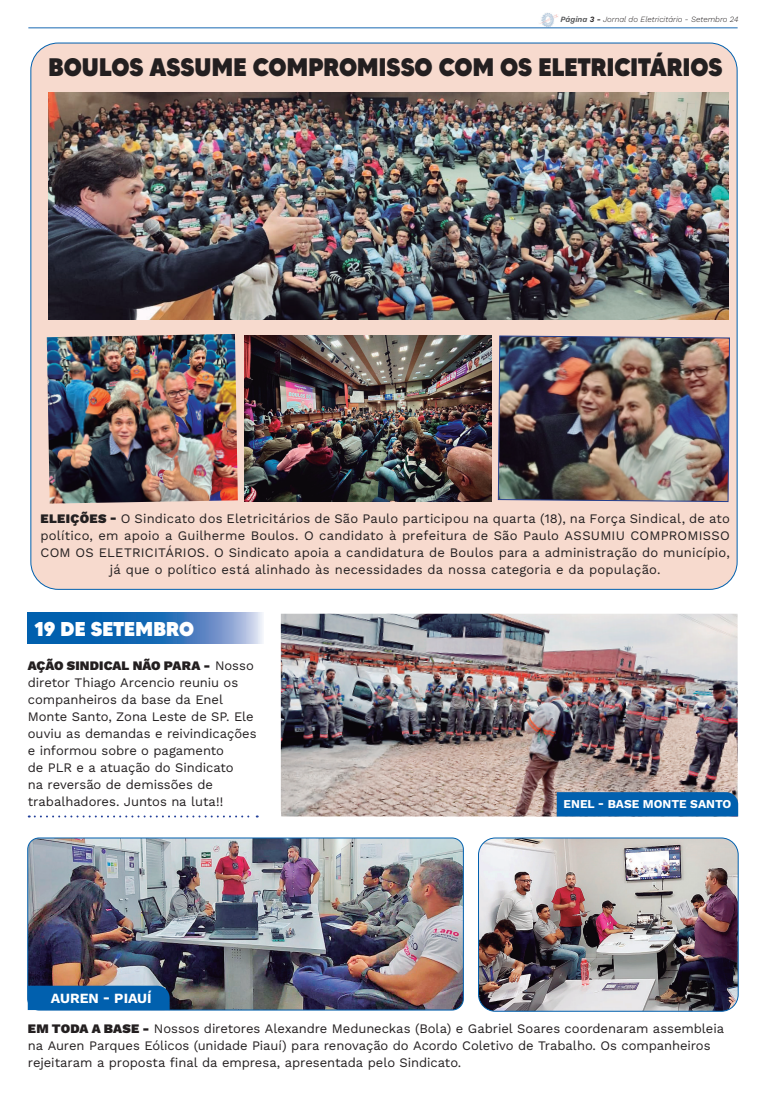
<style>
.page{position:relative;width:766px;height:1106px;background:#fff}
.page>*{position:absolute;margin:0;border:0;box-sizing:border-box;transform-origin:0 0}
.t1{font:900 25.3px "MADETOMMY";color:#231f20;scale:.91 1}
.t2{font:900 20px "MADETOMMY";letter-spacing:.005em;color:#fff;scale:.95 1}
.t3{font:700 14px "Work Sans";color:#fff}
.t4{font:13px/17px "Work Sans";color:#231f20}
.t5{font:700 12px "Work Sans";color:#fff}
.t6{font:italic 300 8px "Work Sans";color:#231f20}
.s1{font-weight:600;color:#57585a}
.s2{font-weight:600}
.s3{font-weight:900}
</style>
<div class="page">
<img style="left:539px;top:13px;width:19px;height:14px">
<hr style="left:28px;top:27px;width:709px;height:1px;background:#1868b3">
<img style="left:281px;top:613px;width:456px;height:203px">
<div style="left:31px;top:43px;width:706px;height:546px;background:#f7dace;border-radius:27px"></div>
<img style="left:497px;top:335px;width:233px;height:167px">
<svg style="left:28px;top:613px;width:235px;height:31px;background:#3579bc"></svg>
<div style="left:556px;top:792px;width:182px;height:24px;background:#0160ae"></div>
<svg style="left:29px;top:815px;width:229px;height:2px"></svg>
<img style="left:48px;top:92px;width:679px;height:227px">
<img style="left:47px;top:334px;width:191px;height:169px">
<img style="left:245px;top:335px;width:246px;height:167px">
<img style="left:29px;top:838px;width:434px;height:172px">
<div style="left:27px;top:837px;width:436px;height:173px;border:1px solid #0160ae;border-radius:11px"></div>
<div style="left:28px;top:985px;width:141px;height:25px;background:#0160ae"></div>
<img style="left:478px;top:839px;width:260px;height:172px">
<div style="left:478px;top:837px;width:260px;height:174px;border:1px solid #0160ae;border-radius:17px"></div>
<p class="t6" style="left:560px;top:13px;width:179px"><span class="s1">Página</span> <span class="s2">3 -</span> Jornal do Eletricitário - Setembro 24</p>
<h1 class="t1" style="left:48px;top:51px;width:741px">BOULOS ASSUME COMPROMISSO COM OS ELETRICITÁRIOS</h1>
<p class="t4" style="left:40px;top:509px;width:690px;text-align:center"><span class="s3">ELEIÇÕES -</span> O Sindicato dos Eletricitários de São Paulo participou na quarta (18), na Força Sindical, de ato político, em apoio a Guilherme Boulos. O candidato à prefeitura de São Paulo ASSUMIU COMPROMISSO COM OS ELETRICITÁRIOS. O Sindicato apoia a candidatura de Boulos para a administração do município, já que o político está alinhado às necessidades da nossa categoria e da população.</p>
<h2 class="t2" style="left:34px;top:616px;width:169px">19 DE SETEMBRO</h2>
<p class="t4" style="left:28px;top:656px;width:230px"><span class="s3">AÇÃO SINDICAL NÃO PARA -</span> Nosso diretor Thiago Arcencio reuniu os companheiros da base da Enel<br>Monte Santo, Zona Leste de SP. Ele ouviu as demandas e reivindicações e informou sobre o pagamento<br>de PLR e a atuação do Sindicato<br>na reversão de demissões de trabalhadores. Juntos na luta!!</p>
<p class="t3" style="left:51px;top:987px;width:102px">AUREN - PIAUÍ</p>
<p class="t5" style="left:563px;top:794px;width:169px">ENEL - BASE MONTE SANTO</p>
<p class="t4" style="left:28px;top:1019px;width:697px"><span class="s3">EM TODA A BASE -</span> Nossos diretores Alexandre Meduneckas (Bola) e Gabriel Soares coordenaram assembleia na Auren Parques Eólicos (unidade Piauí) para renovação do Acordo Coletivo de Trabalho. Os companheiros rejeitaram a proposta final da empresa, apresentada pelo Sindicato.</p>
</div>
